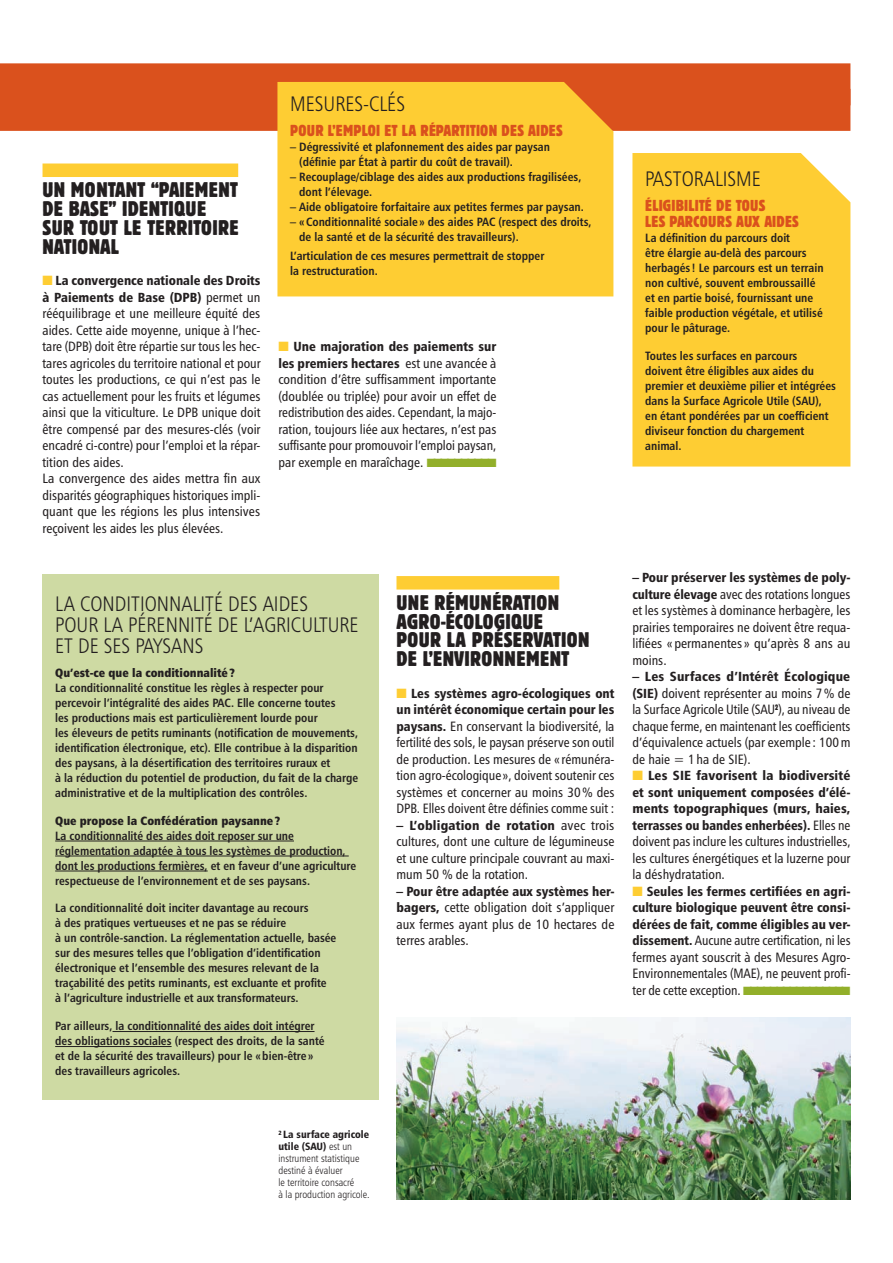
<style>
.page{position:relative;width:893px;height:1263px;background:#fff}
.page>*{position:absolute;margin:0;border:0;box-sizing:border-box;transform-origin:0 0}
.t1{font:condensed 21px/18.8px "Block BE";letter-spacing:.02em;color:#231f20}
.t2{font:21px/21px "Humanist 777 BT Light Condensed B";color:#231f20}
.t3{font:condensed 15.75px/16.5px "Block BE";letter-spacing:.02em;color:#da511d}
.t4{font:13.5px/16.5px "Humanist 777 BT Roman Condensed B";color:#231f20;text-align:justify}
.t5{font:13.2px/16.5px "Humanist 777 BT Black Condensed B";color:#231f20}
.t6{font:12px/15px "Humanist 777 BT Bold Condensed B";color:#231f20}
.t7{font:12px "Humanist 777 BT Extra Black Cond B";color:#231f20}
.t8{font:10.5px/12px "Humanist 777 BT Light Condensed B";color:#231f20}
.t9{font:10.5px/12px "Humanist 777 BT Black Condensed B";color:#231f20}
.s1{color:#fecd33}
.s2{font-family:"Humanist 777 BT Roman Condensed B";font-size:13.5px}
.s3{color:#92af2a}
.s4{font-family:"Humanist 777 BT Black Condensed B";font-size:13.2px}
.s5{font-family:"Humanist 777 BT Light Condensed B"}
</style>
<div class="page">
<div style="left:0;top:63px;width:850px;height:42px;background:#da511d"></div>
<div style="left:0;top:89px;width:850px;height:42px;background:#da511d"></div>
<div style="left:277px;top:82px;width:336px;height:214px;background:#fecd33"></div>
<div style="left:43px;top:163px;width:195px;height:14px;background:#fecd33"></div>
<div style="left:42px;top:574px;width:336px;height:525px;background:#cedaa3"></div>
<hr style="left:55px;top:840px;width:239px;height:1px;background:#231f20">
<hr style="left:55px;top:855px;width:294px;height:1px;background:#231f20">
<hr style="left:55px;top:870px;width:153px;height:1px;background:#231f20">
<hr style="left:112px;top:1031px;width:203px;height:1px;background:#231f20">
<hr style="left:55px;top:1046px;width:117px;height:1px;background:#231f20">
<div style="left:396px;top:576px;width:163px;height:13px;background:#fecd33"></div>
<div style="left:632px;top:153px;width:218px;height:314px;background:#fecd33"></div>
<img style="left:396px;top:1018px;width:454px;height:181px">
<h1 class="t1" style="left:43px;top:180px;width:198px">UN MONTANT “PAIEMENT<br>DE BASE” IDENTIQUE<br>SUR TOUT LE TERRITOIRE<br>NATIONAL</h1>
<p class="t5" style="left:43px;top:272px;width:220px"><span class="s1">■</span> La convergence nationale des Droits à Paiements de Base (DPB) <span class="s2">permet un</span></p>
<p class="t4" style="left:43px;top:305px;width:220px;text-align:left">rééquilibrage et une meilleure équité des aides. Cette aide moyenne, unique à l’hec&shy;tare (DPB) doit être répartie sur tous les hec&shy;tares agricoles du territoire national et pour toutes les productions, ce qui n’est pas le cas actuellement pour les fruits et légumes ainsi que la viticulture. Le DPB unique doit être compensé par des mesures-clés (voir encadré ci-contre) pour l’emploi et la répar&shy;tition des aides.<br>La convergence des aides mettra fin aux disparités géographiques historiques impli&shy;quant que les régions les plus intensives reçoivent les aides les plus élevées.</p>
<h1 class="t2" style="left:290px;top:93px;width:116px">MESU RES-CLÉS</h1>
<h2 class="t3" style="left:290px;top:122px;width:274px">POUR L’EMPLOI ET LA RÉPARTITION DES AIDES</h2>
<p class="t6" style="left:299px;top:139px;width:252px;text-indent:-9px">– Dégressivité et plafonnement des aides par paysan (définie par État à partir du coût de travail).</p>
<p class="t6" style="left:299px;top:169px;width:284px;text-indent:-9px">– Recouplage/ciblage des aides aux productions fragilisées, dont l’élevage.</p>
<p class="t6" style="left:290px;top:199px;width:295px">– Aide obligatoire forfaitaire aux petites fermes par paysan.</p>
<p class="t6" style="left:299px;top:214px;width:294px;text-indent:-9px">– «Conditionnalité sociale » des aides PAC (respect des droits, de la santé et de la sécurité des travailleurs).</p>
<p class="t6" style="left:290px;top:248px;width:256px">L’articulation de ces mesures permettrait de stopper la restructuration.</p>
<p class="t5" style="left:278px;top:338px;width:219px"><span class="s1">■</span> Une majoration des paiements sur les premiers hectares <span class="s2">est une avancée à</span></p>
<p class="t4" style="left:278px;top:371px;width:219px">condition d’être suffisamment importante (doublée ou triplée) pour avoir un effet de redistribution des aides. Cependant, la majo&shy;ration, toujours liée aux hectares, n’est pas suffisante pour promouvoir l’emploi paysan, par exemple en maraîchage. <span class="s3">■■■■■■■■■■</span></p>
<h1 class="t2" style="left:55px;top:593px;width:305px">LA CONDITIONNALITÉ DES AIDES<br>POU R LA PÉRENNITÉ DE L’AGRICULTU RE<br>ET DE SES PAYSANS</h1>
<p class="t7" style="left:55px;top:665px;width:181px">Qu’est-ce que la conditionnalité?</p>
<p class="t6" style="left:55px;top:680px;width:305px">La conditionnalité constitue les règles à respecter pour percevoir l’intégralité des aides PAC. Elle concerne toutes<br>les productions mais est particulièrement lourde pour<br>les éleveurs de petits ruminants (notification de mouvements, identification électronique, etc). Elle contribue à la disparition des paysans, à la désertification des territoires ruraux et<br>à la réduction du potentiel de production, du fait de la charge administrative et de la multiplication des contrôles.</p>
<p class="t7" style="left:55px;top:813px;width:227px">Que propose la Confédération paysanne?</p>
<p class="t6" style="left:55px;top:828px;width:303px">La conditionnalité des aides doit reposer sur une réglementation adaptée à tous les systèmes de production, dont les productions fermières, et en faveur d’une agriculture respectueuse de l’environnement et de ses paysans.</p>
<p class="t6" style="left:55px;top:900px;width:283px">La conditionnalité doit inciter davantage au recours<br>à des pratiques vertueuses et ne pas se réduire<br>à un contrôle-sanction. La réglementation actuelle, basée sur des mesures telles que l’obligation d’identification électronique et l’ensemble des mesures relevant de la traçabilité des petits ruminants, est excluante et profite<br>à l’agriculture industrielle et aux transformateurs.</p>
<p class="t6" style="left:55px;top:1018px;width:271px">Par ailleurs, la conditionnalité des aides doit intégrer des obligations sociales (respect des droits, de la santé et de la sécurité des travailleurs) pour le «bien-être » des travailleurs agricoles.</p>
<h1 class="t1" style="left:396px;top:592px;width:195px">UNE RÉMUNÉRATION<br>AGRO-ÉCOLOGIQUE<br>POUR LA PRÉSERVATION<br>DE L’ENVIRONNEMENT</h1>
<p class="t5" style="left:396px;top:684px;width:219px"><span class="s1">■</span> Les systèmes agro-écologiques ont un intérêt économique certain pour les</p>
<p class="t4" style="left:396px;top:717px;width:220px"><span class="s4">paysans.</span> En conservant la biodiversité, la fertilité des sols, le paysan préserve son outil de production. Les mesures de « rémunéra&shy;tion agro-écologique », doivent soutenir ces systèmes et concerner au moins 30% des DPB. Elles doivent être définies comme suit :</p>
<p class="t5" style="left:396px;top:816px;width:219px">– L’obligation de rotation <span class="s2">avec trois</span></p>
<p class="t4" style="left:396px;top:833px;width:219px">cultures, dont une culture de légumineuse et une culture principale couvrant au maxi&shy;mum 50 % de la rotation.</p>
<p class="t5" style="left:396px;top:882px;width:219px">– Pour être adaptée aux systèmes her-</p>
<p class="t4" style="left:396px;top:899px;width:219px"><span class="s4">bagers,</span> cette obligation doit s’appliquer aux fermes ayant plus de 10 hectares de terres arables.</p>
<h1 class="t2" style="left:645px;top:168px;width:117px">PASTORALISME</h1>
<h2 class="t3" style="left:645px;top:196px;width:155px">ÉLIGIBILITÉ DE TOUS<br>LES PARCOURS AUX AIDES</h2>
<p class="t6" style="left:645px;top:230px;width:180px">La définition du parcours doit<br>être élargie au-delà des parcours herbagés ! Le parcours est un terrain non cultivé, souvent embroussaillé et en partie boisé, fournissant une faible production végétale, et utilisé pour le pâturage.</p>
<p class="t6" style="left:645px;top:348px;width:192px">Toutes les surfaces en parcours doivent être éligibles aux aides du premier et deuxième pilier et intégrées dans la Surface Agricole Utile (SAU), en étant pondérées par un coefficient diviseur fonction du chargement animal.</p>
<p class="t5" style="left:632px;top:569px;width:219px">– Pour préserver les systèmes de poly-</p>
<p class="t4" style="left:632px;top:585px;width:220px"><span class="s4">culture élevage</span> avec des rotations longues et les systèmes à dominance herbagère, les prairies temporaires ne doivent être requa&shy;lifiées « permanentes » qu’après 8 ans au moins.</p>
<p class="t5" style="left:632px;top:668px;width:219px">– Les Surfaces d’Intérêt Écologique</p>
<p class="t4" style="left:632px;top:684px;width:219px"><span class="s4">(SIE)</span> doivent représenter au moins 7% de la Surface Agricole Utile (SAU<sup>2</sup>), au niveau de chaque ferme, en maintenant les coefficients d’équivalence actuels (par exemple : 100m de haie = 1 ha de SIE).</p>
<p class="t5" style="left:632px;top:767px;width:219px;text-align:justify"><span class="s1">■</span> Les SIE favorisent la biodiversité et sont uniquement composées d’élé&shy;ments topographiques (murs, haies, terrasses ou bandes enherbées). <span class="s2">Elles ne</span></p>
<p class="t4" style="left:632px;top:833px;width:220px">doivent pas inclure les cultures industrielles, les cultures énergétiques et la luzerne pour la déshydratation.</p>
<p class="t5" style="left:632px;top:882px;width:219px;text-align:justify"><span class="s1">■</span> Seules les fermes certifiées en agri&shy;culture biologique peuvent être consi&shy;dérées de fait, comme éligibles au ver-</p>
<p class="t4" style="left:632px;top:932px;width:220px"><span class="s4">dissement.</span> Aucune autre certification, ni les fermes ayant souscrit à des Mesures Agro-Environnementales (MAE), ne peuvent profi&shy;ter de cette exception. <span class="s3">■■■■■■■■■■■■■■■■</span></p>
<p class="t9" style="left:278px;top:1128px;width:92px"><sup>2</sup> La surface agricole utile (SAU) <span class="s5">EST UN</span></p>
<p class="t8" style="left:278px;top:1152px;width:93px">INSTRUMENT STATISTIQUE<br>DESTINÉ À ÉVALUER<br>LE TERRITOIRE CONSACRÉ<br>À LA PRODUCTION AGRICOLE.</p>
</div>
